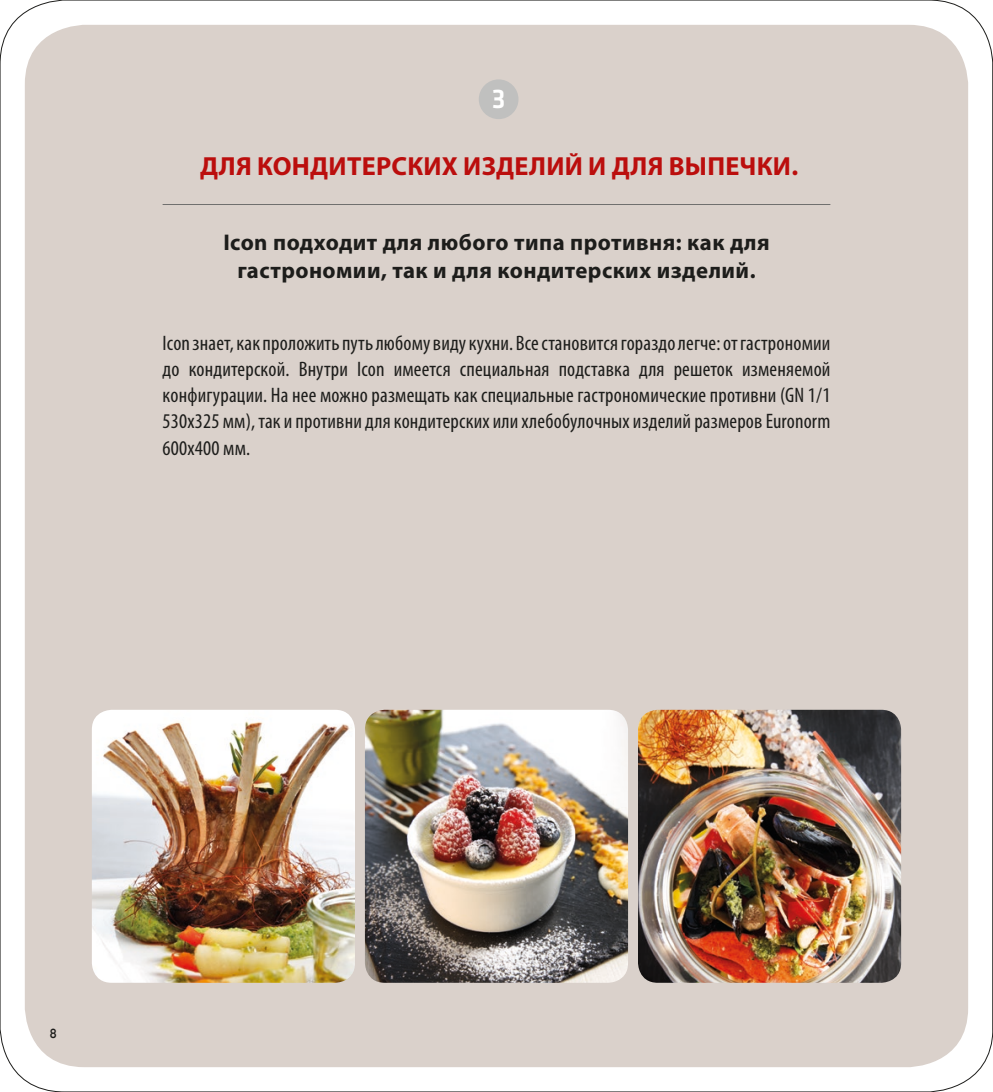
<style>
.page{position:relative;width:993px;height:1092px;background:#fff}
.page>*{position:absolute;margin:0;border:0;box-sizing:border-box;transform-origin:0 0}
.t1{font:500 28px "Klavika Basic";color:#fff}
.t2{font:700 26.25px "Myriad Pro";letter-spacing:.01em;color:#bb0e0d}
.t3{font:700 22.75px/28px "Myriad Pro";letter-spacing:.02em;color:#1d1d1b;text-align:center}
.t4{font:condensed 21px/26.2px "Myriad Pro";letter-spacing:.01em;color:#1d1d1b;text-align:justify}
.t5{font:500 12.25px "Futura";color:#1d1d1b}
</style>
<div class="page">
<svg style="left:992px;top:53px;width:1px;height:990px"></svg>
<div style="left:25px;top:25px;width:942px;height:1042px;background:#dad1cb;border-radius:60px"></div>
<img style="left:365px;top:709px;width:263px;height:273px">
<img style="left:92px;top:710px;width:263px;height:272px">
<img style="left:638px;top:709px;width:262px;height:273px">
<hr style="left:162px;top:204px;width:668px;height:1px;background:#70706f">
<div style="left:478px;top:79px;width:40px;height:40px;background:#c0c0bf;border-radius:50%"></div>
<h1 class="t1" style="left:491px;top:80px;width:15px">3</h1>
<p class="t2" style="left:200px;top:149px;width:599px">ДЛЯ КОНДИТЕРСКИХ ИЗДЕЛИЙ И ДЛЯ ВЫПЕЧКИ.</p>
<p class="t3" style="left:223px;top:228px;width:547px">Icon подходит для любого типа противня: как для гастрономии, так и для кондитерских изделий.</p>
<p class="t4" style="left:162px;top:329px;width:669px">Icon знает, как проложить путь любому виду кухни. Все становится гораздо легче: от гастрономии до кондитерской. Внутри Icon имеется специальная подставка для решеток изменяемой конфигурации. На нее можно размещать как специальные гастрономические противни (GN 1/1<br>530x325 мм), так и противни для кондитерских или хлебобулочных изделий размеров Euronorm 600x400 мм.</p>
<p class="t5" style="left:50px;top:1024px;width:9px">8</p>
</div>
